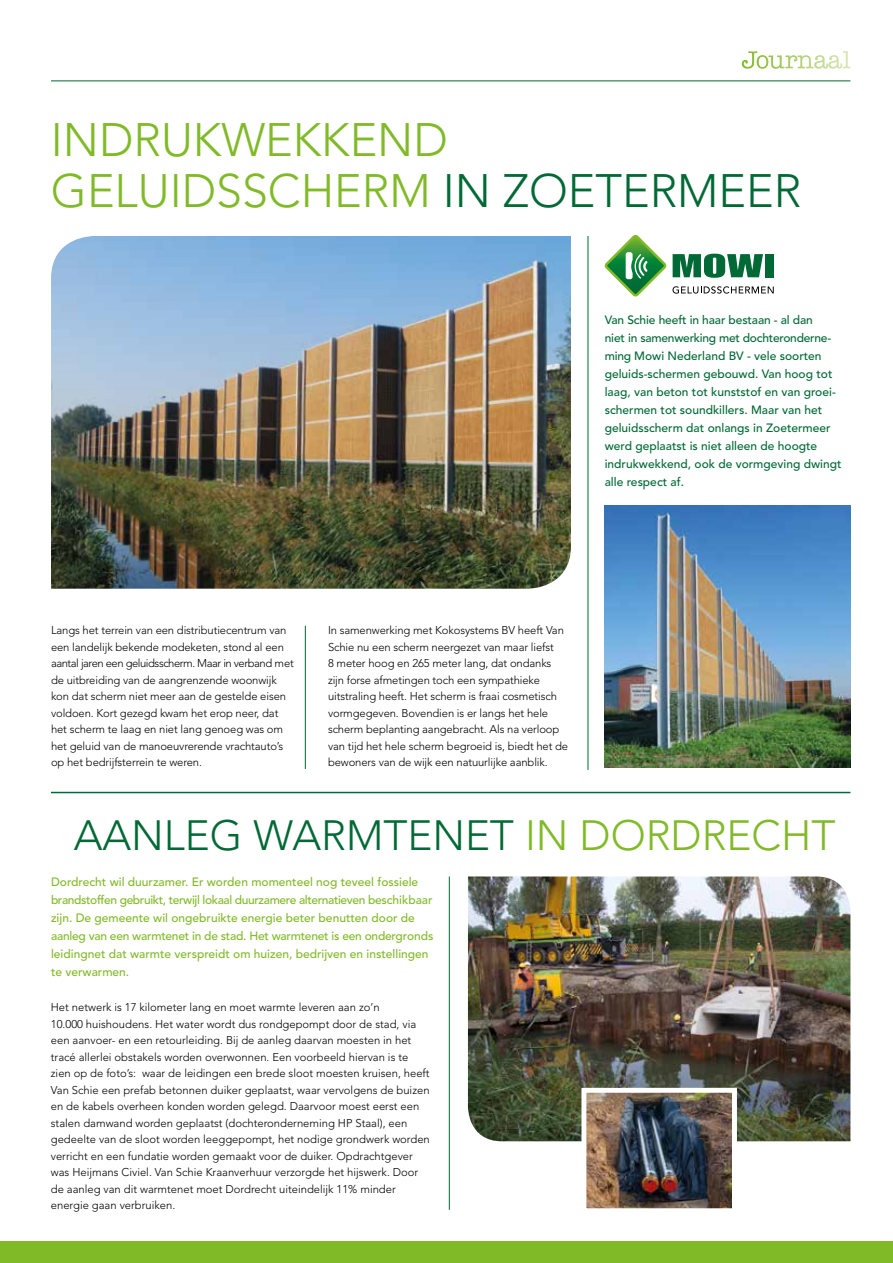
<style>
.page{position:relative;width:893px;height:1263px;background:#fff}
.page>*{position:absolute;margin:0;border:0;box-sizing:border-box;transform-origin:0 0}
.t1{font:300 46.5px/51px "Avenir";color:#80ba27}
.t2{font:300 42px "Avenir";color:#006935}
.t3{font:500 12px/18px "Avenir";color:#006935}
.t4{font:500 12px/18px "Avenir";color:#80ba27}
.t5{font:300 11.25px/16.5px "Avenir";letter-spacing:-.005em;color:#000}
.s1{color:#006935}
.s2{color:#80ba27}
</style>
<div class="page">
<hr style="left:51px;top:81px;width:799px;height:1px;background:#006935">
<div style="left:0;top:1242px;width:893px;height:21px;background:#80ba27"></div>
<hr style="left:51px;top:792px;width:799px;height:1px;background:#006935">
<svg style="left:742px;top:51px;width:108px;height:18px"></svg>
<hr style="left:305px;top:626px;width:1px;height:143px;background:#006935">
<hr style="left:588px;top:236px;width:1px;height:534px;background:#006935">
<hr style="left:449px;top:876px;width:1px;height:334px;background:#006935">
<img style="left:51px;top:236px;width:520px;height:353px">
<img style="left:468px;top:876px;width:382px;height:265px">
<img style="left:587px;top:1094px;width:144px;height:113px">
<div style="left:581px;top:1088px;width:156px;height:125px;border:5px solid #fff"></div>
<img style="left:605px;top:505px;width:245px;height:263px">
<svg style="left:605px;top:235px;width:61px;height:61px"></svg>
<svg style="left:673px;top:254px;width:90px;height:24px"></svg>
<div style="left:765px;top:254px;width:9px;height:23px;background:#006935"></div>
<svg style="left:672px;top:286px;width:102px;height:8px"></svg>
<h1 class="t1" style="left:51px;top:115px;width:752px">INDRUKWEKKEND<br>GELUIDSSCHERM <span class="s1">IN ZOETERMEER</span></h1>
<p class="t3" style="left:605px;top:311px;width:238px">Van Schie heeft in haar bestaan - al dan<br>niet in samenwerking met dochteronderne&shy;ming Mowi Nederland BV - vele soorten geluids-schermen gebouwd. Van hoog tot laag, van beton tot kunststof en van groei&shy;schermen tot soundkillers. Maar van het geluidsscherm dat onlangs in Zoetermeer werd geplaatst is niet alleen de hoogte indrukwekkend, ook de vormgeving dwingt alle respect af.</p>
<p class="t5" style="left:51px;top:622px;width:244px">Langs het terrein van een distributiecentrum van een landelijk bekende modeketen, stond al een aantal jaren een geluidsscherm. Maar in verband met de uitbreiding van de aangrenzende woonwijk kon dat scherm niet meer aan de gestelde eisen voldoen. Kort gezegd kwam het erop neer, dat het scherm te laag en niet lang genoeg was om het geluid van de manoeuvrerende vrachtauto’s op het bedrijfsterrein te weren.</p>
<p class="t5" style="left:328px;top:622px;width:242px">In samenwerking met Kokosystems BV heeft Van Schie nu een scherm neergezet van maar liefst<br>8 meter hoog en 265 meter lang, dat ondanks zijn forse afmetingen toch een sympathieke uitstraling heeft. Het scherm is fraai cosmetisch vormgegeven. Bovendien is er langs het hele scherm beplanting aangebracht. Als na verloop van tijd het hele scherm begroeid is, biedt het de bewoners van de wijk een natuurlijke aanblik.</p>
<h2 class="t2" style="left:74px;top:811px;width:763px">AANLEG WARMTENET <span class="s2">IN DORDRECHT</span></h2>
<p class="t4" style="left:51px;top:873px;width:384px">Dordrecht wil duurzamer. Er worden momenteel nog teveel fossiele brandstoffen gebruikt, terwijl lokaal duurzamere alternatieven beschikbaar zijn. De gemeente wil ongebruikte energie beter benutten door de aanleg van een warmtenet in de stad. Het warmtenet is een ondergronds leidingnet dat warmte verspreidt om huizen, bedrijven en instellingen te verwarmen.</p>
<p class="t5" style="left:51px;top:999px;width:380px">Het netwerk is 17 kilometer lang en moet warmte leveren aan zo’n<br>10.000 huishoudens. Het water wordt dus rondgepompt door de stad, via een aanvoer- en een retourleiding. Bij de aanleg daarvan moesten in het tracé allerlei obstakels worden overwonnen. Een voorbeeld hiervan is te zien op de foto’s: waar de leidingen een brede sloot moesten kruisen, heeft Van Schie een prefab betonnen duiker geplaatst, waar vervolgens de buizen en de kabels overheen konden worden gelegd. Daarvoor moest eerst een stalen damwand worden geplaatst (dochteronderneming HP Staal), een gedeelte van de sloot worden leeggepompt, het nodige grondwerk worden verricht en een fundatie worden gemaakt voor de duiker. Opdrachtgever was Heijmans Civiel. Van Schie Kraanverhuur verzorgde het hijswerk. Door de aanleg van dit warmtenet moet Dordrecht uiteindelijk 11% minder energie gaan verbruiken.</p>
</div>
